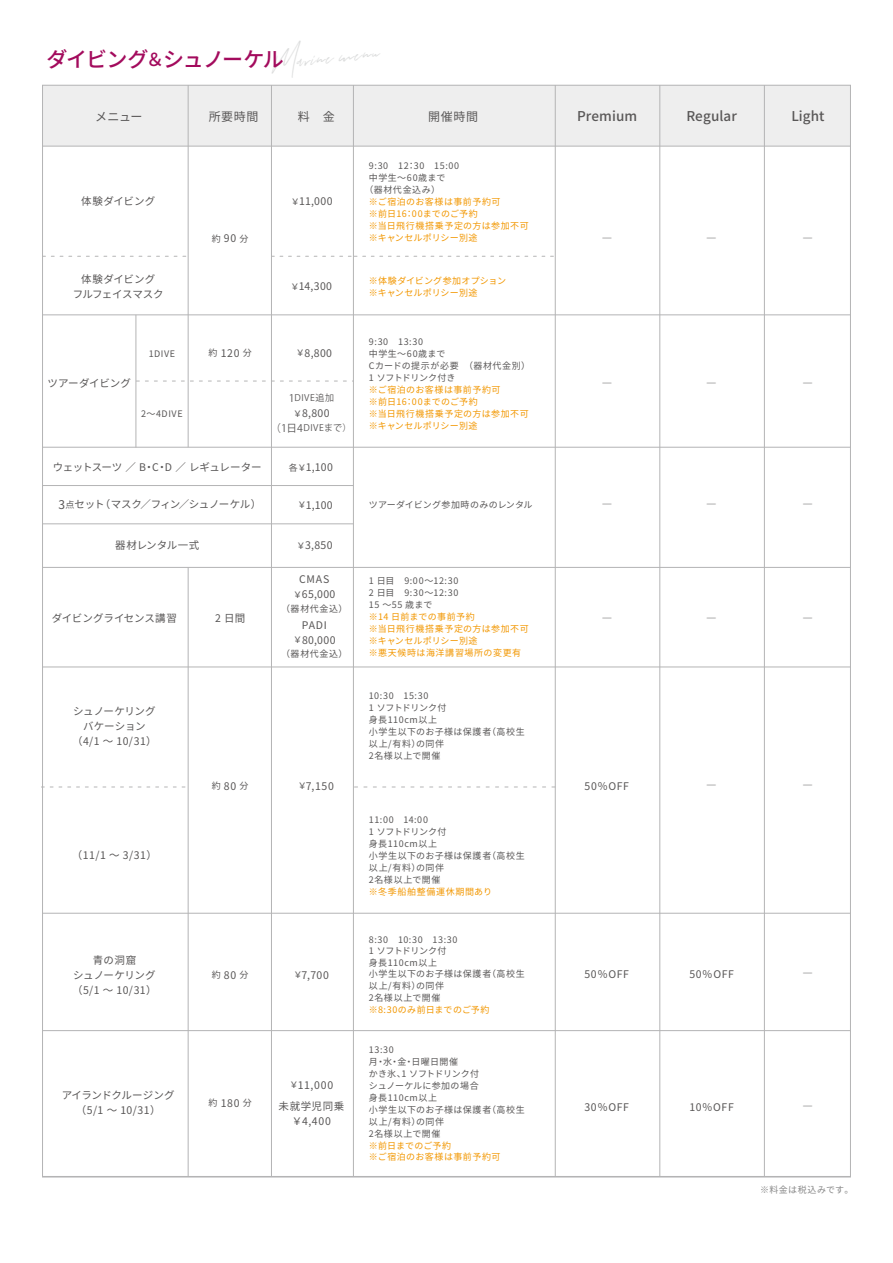
<style>
.page{position:relative;width:893px;height:1263px;background:#fff}
.page>*{position:absolute;margin:0;border:0;box-sizing:border-box;transform-origin:0 0}
.t1{font:500 21px "Noto Sans CJ Kjp";letter-spacing:-.06em;color:#a30b5d}
.t2{font:21px "Tuesday Night";color:#dadbdb}
.t3{font:500 13.5px "Noto Sans CJ Kjp";letter-spacing:.005em;color:#595757}
.t4{font:12px "Noto Sans CJ Kjp";letter-spacing:.055em;color:#595757}
.t5{font:10.5px/15px "Noto Sans CJ Kjp";letter-spacing:.025em;color:#595757;text-align:center}
.t6{font:10.5px/15px "Noto Sans CJ Kjp";letter-spacing:-.005em;color:#595757;text-align:center}
.t7{font:10.5px/15px "Noto Sans CJ Kjp";letter-spacing:-.01em;color:#595757;text-align:center}
.t8{font:10.5px "Noto Sans CJ Kjp";letter-spacing:-.045em;color:#595757}
.t9{font:10.5px "Noto Sans CJ Kjp";letter-spacing:-.035em;color:#595757}
.t10{font:10.5px/15px "Noto Sans CJ Kjp";letter-spacing:-.03em;color:#595757;text-align:center}
.t11{font:10.5px/21px "Noto Sans CJ Kjp";letter-spacing:.06em;color:#595757;text-align:center}
.t12{font:10.5px/15px "Noto Sans CJ Kjp";letter-spacing:.045em;color:#595757;text-align:center}
.t13{font:10.5px "Noto Sans CJ Kjp";letter-spacing:.005em;color:#595757}
.t14{font:9px/12px "Noto Sans CJ Kjp";letter-spacing:.055em;color:#595757}
.t15{font:9px/12px "Noto Sans CJ Kjp";letter-spacing:.045em;color:#f29700}
.t16{font:9px/12px "Noto Sans CJ Kjp";letter-spacing:.02em;color:#f29700}
.t17{font:9px "Noto Sans CJ Kjp";letter-spacing:.025em;color:#595757}
.t18{font:9px "Koz Go Pr 6 N";letter-spacing:.06em;color:#595757}
.t19{font:9px "Noto Sans CJ Kjp";letter-spacing:.07em;color:#f29700}
.t20{font:9px "Noto Sans CJ Kjp";letter-spacing:.05em;color:#888}
.s1{font-size:18px}
.s2{font-size:10.5px}
.s3{font-size:9px}
.s4{font-size:12px}
</style>
<div class="page">
<div style="left:43px;top:86px;width:807px;height:60px;background:#eee"></div>
<hr style="left:43px;top:1176px;width:807px;height:1px;background:#b4b4b5">
<hr style="left:43px;top:1030px;width:807px;height:1px;background:#b4b4b5">
<hr style="left:43px;top:913px;width:807px;height:1px;background:#b4b4b5">
<hr style="left:43px;top:666px;width:807px;height:1px;background:#b4b4b5">
<svg style="left:354px;top:786px;width:201px;height:1px"></svg>
<svg style="left:41px;top:787px;width:147px;height:1px"></svg>
<hr style="left:43px;top:567px;width:807px;height:1px;background:#b4b4b5">
<hr style="left:43px;top:447px;width:807px;height:1px;background:#b4b4b5">
<hr style="left:43px;top:314px;width:807px;height:1px;background:#b4b4b5">
<svg style="left:43px;top:256px;width:145px;height:1px"></svg>
<svg style="left:272px;top:256px;width:282px;height:1px"></svg>
<hr style="left:43px;top:146px;width:807px;height:1px;background:#b4b4b5">
<hr style="left:659px;top:85px;width:1px;height:1091px;background:#b4b4b5">
<hr style="left:764px;top:85px;width:1px;height:1091px;background:#b4b4b5">
<hr style="left:555px;top:85px;width:1px;height:1091px;background:#b4b4b5">
<hr style="left:353px;top:85px;width:1px;height:1091px;background:#b4b4b5">
<hr style="left:271px;top:85px;width:1px;height:1091px;background:#b4b4b5">
<hr style="left:188px;top:567px;width:1px;height:609px;background:#b4b4b5">
<hr style="left:188px;top:85px;width:1px;height:362px;background:#b4b4b5">
<svg style="left:137px;top:381px;width:216px;height:1px"></svg>
<hr style="left:136px;top:315px;width:1px;height:132px;background:#b4b4b5">
<hr style="left:43px;top:485px;width:310px;height:1px;background:#b4b4b5">
<hr style="left:43px;top:523px;width:310px;height:1px;background:#b4b4b5">
<h1 class="t2" style="left:269px;top:51px;width:110px;rotate:-6deg">Marine menu</h1>
<h1 class="t1" style="left:47px;top:48px;width:239px">ダイビング<span class="s1">＆</span>シュノーケル</h1>
<h3 class="t4" style="left:95px;top:110px;width:49px">メニュー</h3>
<p class="t5" style="left:81px;top:194px;width:76px">体験ダイビング</p>
<p class="t10" style="left:73px;top:271px;width:92px">体験ダイビング<br>フルフェイスマスク</p>
<p class="t13" style="left:47px;top:377px;width:85px">ツアーダイビング</p>
<p class="t14" style="left:149px;top:347px;width:28px">1DIVE</p>
<p class="t14" style="left:141px;top:407px;width:43px">2～4DIVE</p>
<h3 class="t4" style="left:209px;top:110px;width:51px">所要時間</h3>
<h3 class="t4" style="left:298px;top:110px;width:38px">料　金</h3>
<h3 class="t4" style="left:428px;top:110px;width:52px">開催時間</h3>
<p class="t14" style="left:212px;top:233px;width:38px">約 <span class="s2">90</span> 分</p>
<p class="t5" style="left:209px;top:345px;width:45px"><span class="s3">約</span> 120 <span class="s3">分</span></p>
<p class="t5" style="left:291px;top:194px;width:43px"><span class="s3">￥</span>11,000</p>
<p class="t5" style="left:291px;top:279px;width:43px"><span class="s3">￥</span>14,300</p>
<p class="t5" style="left:296px;top:345px;width:38px"><span class="s3">￥</span>8,800</p>
<p class="t18" style="left:289px;top:393px;width:47px"><span class="s2">1</span>DIVE追加</p>
<p class="t18" style="left:270px;top:423px;width:83px"><span class="s2">（1日4</span>DIVEまで）</p>
<p class="t5" style="left:293px;top:406px;width:38px"><span class="s3">￥</span>8,800</p>
<p class="t14" style="left:369px;top:160px;width:92px">9:30　12：30　15:00</p>
<p class="t14" style="left:369px;top:172px;width:78px">中学生～60歳まで</p>
<p class="t14" style="left:364px;top:184px;width:77px">（器材代金込み）</p>
<p class="t15" style="left:369px;top:196px;width:161px">※ご宿泊のお客様は事前予約可<br>※前日16：00までのご予約<br>※当日飛行機搭乗予定の方は参加不可※キャンセルポリシー別途</p>
<p class="t16" style="left:369px;top:275px;width:139px">※体験ダイビング参加オプション※キャンセルポリシー別途</p>
<p class="t14" style="left:369px;top:335px;width:163px">9:30　13:30<br>中学生～60歳まで<br>Cカードの提示が必要　（器材代金別）<br>1 ソフトドリンク付き</p>
<p class="t15" style="left:369px;top:383px;width:161px">※ご宿泊のお客様は事前予約可<br>※前日16：00までのご予約<br>※当日飛行機搭乗予定の方は参加不可※キャンセルポリシー別途</p>
<p class="t8" style="left:53px;top:461px;width:210px">ウェットスーツ ／ B・C・D ／ レギュレーター</p>
<p class="t9" style="left:58px;top:499px;width:204px"><span class="s4">3</span><span class="s3">点</span>セット（マスク／フィン／シュノーケル）</p>
<p class="t5" style="left:115px;top:538px;width:86px">器材レンタル一式</p>
<p class="t6" style="left:52px;top:611px;width:127px">ダイビングライセンス講習</p>
<p class="t6" style="left:72px;top:703px;width:86px">シュノーケリングバケーション（4/1 ～ 10/31）</p>
<p class="t5" style="left:72px;top:848px;width:86px">（11/1 ～ 3/31）</p>
<p class="t5" style="left:215px;top:611px;width:32px">2 日間</p>
<p class="t14" style="left:212px;top:780px;width:38px">約 <span class="s2">80</span> 分</p>
<p class="t5" style="left:289px;top:460px;width:46px"><span class="s3">各￥</span>1,100</p>
<p class="t5" style="left:297px;top:498px;width:37px"><span class="s3">￥</span>1,100</p>
<p class="t5" style="left:296px;top:538px;width:38px"><span class="s3">￥</span>3,850</p>
<p class="t12" style="left:293px;top:572px;width:44px">CMAS<span class="s3">￥</span>65,000</p>
<p class="t14" style="left:281px;top:603px;width:68px">（器材代金込）</p>
<p class="t5" style="left:293px;top:617px;width:44px">PADI<span class="s3">￥</span>80,000</p>
<p class="t14" style="left:281px;top:648px;width:68px">（器材代金込）</p>
<p class="t5" style="left:298px;top:778px;width:38px"><span class="s3">￥</span>7,150</p>
<p class="t5" style="left:72px;top:952px;width:86px">青の洞窟<br>シュノーケリング（5/1 ～ 10/31）</p>
<p class="t7" style="left:62px;top:1088px;width:115px">アイランドクルージング（5/1 ～ 10/31）</p>
<p class="t14" style="left:212px;top:969px;width:38px">約 <span class="s2">80</span> 分</p>
<p class="t5" style="left:294px;top:967px;width:37px"><span class="s3">￥</span>7,700</p>
<p class="t5" style="left:209px;top:1095px;width:45px"><span class="s3">約</span> 180 <span class="s3">分</span></p>
<p class="t11" style="left:278px;top:1074px;width:67px"><span class="s3">￥</span>11,000<br>未就学児同乗</p>
<p class="t5" style="left:292px;top:1113px;width:41px">￥4,400</p>
<p class="t17" style="left:369px;top:500px;width:165px">ツアーダイビング参加時のみのレンタル</p>
<p class="t14" style="left:369px;top:575px;width:91px;text-align:justify">1 日目　9:00～12:30<br>2 日目　9:30～12:30<br>15 ～55 歳まで</p>
<p class="t15" style="left:369px;top:611px;width:161px">※14 日前までの事前予約<br>※当日飛行機搭乗予定の方は参加不可※キャンセルポリシー別途<br>※悪天候時は海洋講習場所の変更有</p>
<p class="t14" style="left:369px;top:690px;width:157px">10:30　15:30<br>1 ソフトドリンク付<br>身長110cm以上<br>小学生以下のお子様は保護者（高校生以上/有料）の同伴<br>2名様以上で開催</p>
<p class="t14" style="left:369px;top:813px;width:157px">11:00　14:00<br>1 ソフトドリンク付<br>身長110cm以上<br>小学生以下のお子様は保護者（高校生以上/有料）の同伴<br>2名様以上で開催</p>
<p class="t19" style="left:369px;top:886px;width:125px">※冬季船舶整備運休期間あり</p>
<p class="t14" style="left:369px;top:934px;width:157px;line-height:11.6px">8:30　10:30　13:30<br>1 ソフトドリンク付<br>身長110cm以上<br>小学生以下のお子様は保護者（高校生以上/有料）の同伴<br>2名様以上で開催</p>
<p class="t15" style="left:369px;top:1004px;width:122px">※8:30のみ前日までのご予約</p>
<p class="t14" style="left:369px;top:1044px;width:157px">13:30<br>月・水・金・日曜日開催<br>かき氷、1 ソフトドリンク付<br>シュノーケルに参加の場合<br>身長110cm以上<br>小学生以下のお子様は保護者（高校生以上/有料）の同伴<br>2名様以上で開催</p>
<p class="t15" style="left:369px;top:1140px;width:133px;line-height:11.2px">※前日までのご予約<br>※ご宿泊のお客様は事前予約可</p>
<h2 class="t3" style="left:577px;top:109px;width:61px">Premium</h2>
<h2 class="t3" style="left:686px;top:109px;width:52px">Regular</h2>
<h2 class="t3" style="left:791px;top:109px;width:35px">Light</h2>
<p class="t5" style="left:602px;top:231px;width:12px">―</p>
<p class="t5" style="left:706px;top:231px;width:12px">―</p>
<p class="t5" style="left:802px;top:231px;width:12px">―</p>
<p class="t5" style="left:602px;top:375px;width:12px">―</p>
<p class="t5" style="left:706px;top:375px;width:12px">―</p>
<p class="t5" style="left:802px;top:375px;width:12px">―</p>
<p class="t5" style="left:602px;top:497px;width:12px">―</p>
<p class="t5" style="left:706px;top:497px;width:12px">―</p>
<p class="t5" style="left:802px;top:497px;width:12px">―</p>
<p class="t5" style="left:602px;top:610px;width:12px">―</p>
<p class="t5" style="left:706px;top:610px;width:12px">―</p>
<p class="t5" style="left:802px;top:610px;width:12px">―</p>
<p class="t5" style="left:584px;top:778px;width:46px">50％OFF</p>
<p class="t5" style="left:706px;top:778px;width:12px">―</p>
<p class="t5" style="left:802px;top:778px;width:12px">―</p>
<p class="t5" style="left:584px;top:966px;width:46px">50％OFF</p>
<p class="t5" style="left:584px;top:1100px;width:46px">30％OFF</p>
<p class="t5" style="left:689px;top:966px;width:46px">50％OFF</p>
<p class="t5" style="left:802px;top:966px;width:12px">―</p>
<p class="t5" style="left:689px;top:1100px;width:46px">10％OFF</p>
<p class="t5" style="left:802px;top:1099px;width:12px">―</p>
<p class="t20" style="left:760px;top:1184px;width:95px">※料金は税込みです。</p>
</div>
